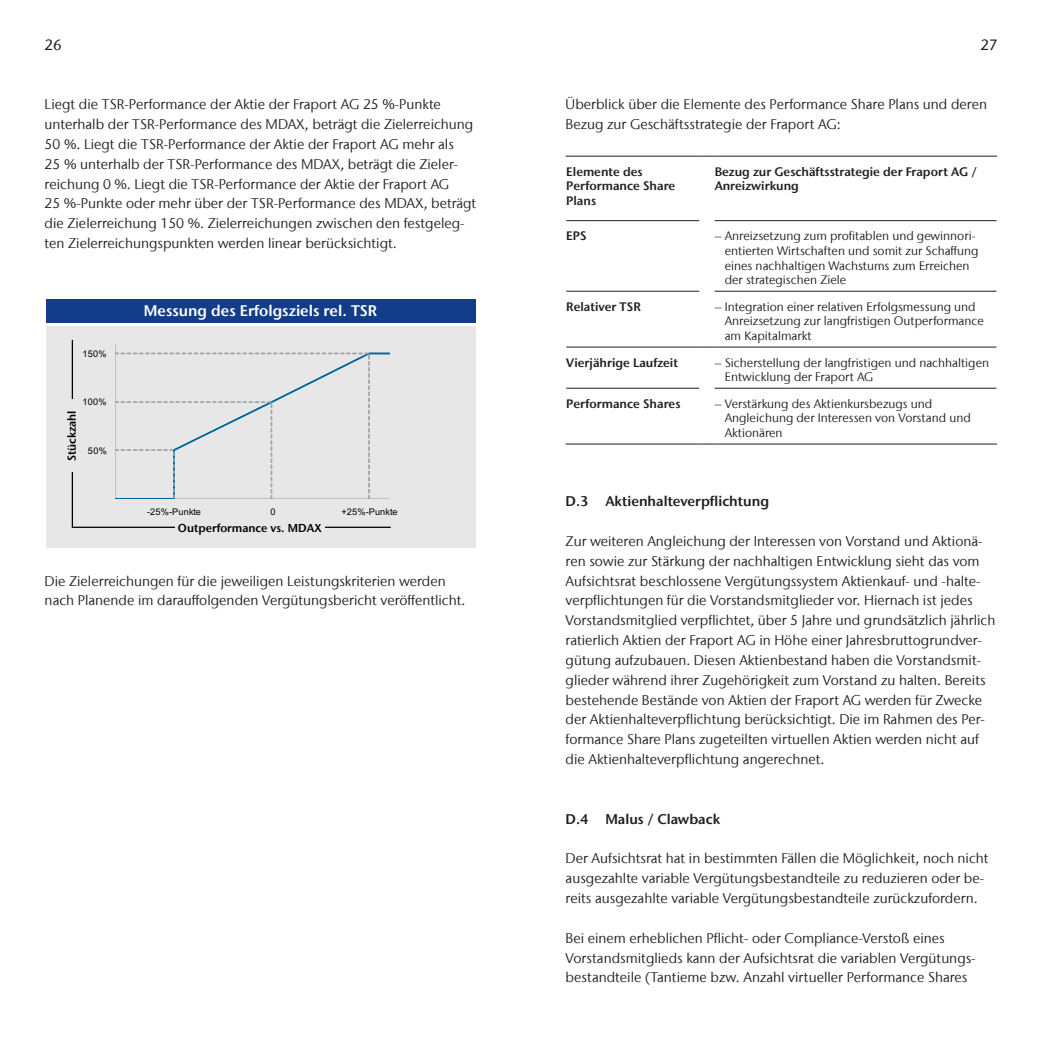
<style>
.page{position:relative;width:1042px;height:1042px;background:#fff}
.page>*{position:absolute;margin:0;border:0;box-sizing:border-box;transform-origin:0 0}
.t1{font:600 15.22px "Stone Sans Fraport II";color:#fff}
.t2{font:500 14.88px "Stone Sans Fraport II";color:#231f20}
.t3{font:14px/19.8px "Stone Sans Fraport II";color:#231f20}
.t4{font:600 14px "Stone Sans Fraport II";color:#231f20}
.t5{font:12.25px/14.7px "Stone Sans Fraport II";color:#231f20}
.t6{font:600 12.25px/14.7px "Stone Sans Fraport II";color:#231f20}
.t7{font:600 11.55px "Stone Sans Fraport II";color:#000}
.t8{font:9.1px "Arial";letter-spacing:.025em;color:#000}
</style>
<div class="page">
<div style="left:46px;top:327px;width:429px;height:221px;background:#e7e7e7"></div>
<hr style="left:72px;top:340px;width:1px;height:188px;background:#000">
<hr style="left:73px;top:527px;width:318px;height:1px;background:#000">
<div style="left:175px;top:515px;width:150px;height:26px;background:#e7e7e7"></div>
<div style="left:46px;top:299px;width:429px;height:24px;background:#133c89"></div>
<div style="left:61px;top:400px;width:23px;height:72px;background:#e7e7e7"></div>
<hr style="left:115px;top:344px;width:1px;height:154px;background:#bfbfbf">
<svg style="left:115px;top:352px;width:275px;height:147px"></svg>
<hr style="left:566px;top:156px;width:133px;height:1px;background:#231f20">
<svg style="left:699px;top:156px;width:15px;height:1px"></svg>
<hr style="left:714px;top:156px;width:283px;height:1px;background:#231f20">
<hr style="left:566px;top:220px;width:133px;height:1px;background:#231f20">
<hr style="left:715px;top:220px;width:281px;height:1px;background:#231f20">
<hr style="left:566px;top:291px;width:133px;height:1px;background:#231f20">
<hr style="left:715px;top:291px;width:281px;height:1px;background:#231f20">
<hr style="left:566px;top:347px;width:133px;height:1px;background:#231f20">
<svg style="left:699px;top:347px;width:15px;height:1px"></svg>
<svg style="left:699px;top:444px;width:15px;height:1px"></svg>
<hr style="left:714px;top:347px;width:282px;height:1px;background:#231f20">
<hr style="left:566px;top:388px;width:133px;height:1px;background:#231f20">
<hr style="left:566px;top:444px;width:133px;height:1px;background:#231f20">
<hr style="left:715px;top:388px;width:281px;height:1px;background:#231f20">
<hr style="left:714px;top:444px;width:283px;height:1px;background:#231f20">
<p class="t2" style="left:45px;top:35px;width:18px">26</p>
<p class="t2" style="left:980px;top:35px;width:18px">27</p>
<p class="t3" style="left:45px;top:94px;width:433px">Liegt die TSR-Performance der Aktie der Fraport AG 25 %-Punkte unterhalb der TSR-Performance des MDAX, beträgt die Zielerreichung 50 %. Liegt die TSR-Performance der Aktie der Fraport AG mehr als<br>25 % unterhalb der TSR-Performance des MDAX, beträgt die Zieler&shy;reichung 0 %. Liegt die TSR-Performance der Aktie der Fraport AG<br>25 %-Punkte oder mehr über der TSR-Performance des MDAX, beträgt die Zielerreichung 150 %. Zielerreichungen zwischen den festgeleg&shy;ten Zielerreichungspunkten werden linear berücksichtigt.</p>
<p class="t8" style="left:82px;top:347px;width:26px">150%</p>
<p class="t8" style="left:82px;top:396px;width:26px">100%</p>
<p class="t7" style="left:64px;top:461px;width:52px;rotate:-90deg">Stückzahl</p>
<p class="t8" style="left:88px;top:444px;width:20px">50%</p>
<p class="t1" style="left:144px;top:301px;width:235px">Messung des Erfolgsziels rel. TSR</p>
<p class="t8" style="left:147px;top:505px;width:55px">-25%-Punkte</p>
<p class="t8" style="left:271px;top:505px;width:7px">0</p>
<p class="t7" style="left:178px;top:520px;width:145px">Outperformance vs. MDAX</p>
<p class="t8" style="left:341px;top:505px;width:58px">+25%-Punkte</p>
<p class="t3" style="left:45px;top:570px;width:422px">Die Zielerreichungen für die jeweiligen Leistungskriterien werden nach Planende im darauffolgenden Vergütungsbericht veröffentlicht.</p>
<p class="t3" style="left:566px;top:94px;width:423px">Überblick über die Elemente des Performance Share Plans und deren<br>Bezug zur Geschäftsstrategie der Fraport AG:</p>
<p class="t6" style="left:566px;top:164px;width:111px">Elemente des<br>Performance Share<br>Plans</p>
<p class="t6" style="left:715px;top:164px;width:264px">Bezug zur Geschäftsstrategie der Fraport AG /<br>Anreizwirkung</p>
<p class="t6" style="left:566px;top:228px;width:22px">EPS</p>
<p class="t5" style="left:725px;top:228px;width:255px;text-indent:-10px">– Anreizsetzung zum profitablen und gewinnori&shy;entierten Wirtschaften und somit zur Schaffung eines nachhaltigen Wachstums zum Erreichen der strategischen Ziele</p>
<p class="t6" style="left:566px;top:299px;width:76px">Relativer TSR</p>
<p class="t5" style="left:725px;top:299px;width:261px;text-indent:-10px">– Integration einer relativen Erfolgsmessung und<br>Anreizsetzung zur langfristigen Outperformance am Kapitalmarkt</p>
<p class="t6" style="left:566px;top:355px;width:113px">Vierjährige Laufzeit</p>
<p class="t5" style="left:725px;top:355px;width:266px;text-indent:-10px">– Sicherstellung der langfristigen und nachhaltigen<br>Entwicklung der Fraport AG</p>
<p class="t6" style="left:566px;top:396px;width:116px">Performance Shares</p>
<p class="t5" style="left:725px;top:396px;width:248px;text-indent:-10px">– Verstärkung des Aktienkursbezugs und<br>Angleichung der Interessen von Vorstand und<br>Aktionären</p>
<p class="t4" style="left:566px;top:492px;width:205px">D.3 Aktienhalteverpflichtung</p>
<p class="t3" style="left:566px;top:531px;width:431px">Zur weiteren Angleichung der Interessen von Vorstand und Aktionä&shy;ren sowie zur Stärkung der nachhaltigen Entwicklung sieht das vom Aufsichtsrat beschlossene Vergütungssystem Aktienkauf- und -halte&shy;verpflichtungen für die Vorstandsmitglieder vor. Hiernach ist jedes Vorstandsmitglied verpflichtet, über 5 Jahre und grundsätzlich jährlich ratierlich Aktien der Fraport AG in Höhe einer Jahresbruttogrundver&shy;gütung aufzubauen. Diesen Aktienbestand haben die Vorstandsmit&shy;glieder während ihrer Zugehörigkeit zum Vorstand zu halten. Bereits bestehende Bestände von Aktien der Fraport AG werden für Zwecke der Aktienhalteverpflichtung berücksichtigt. Die im Rahmen des Per&shy;formance Share Plans zugeteilten virtuellen Aktien werden nicht auf die Aktienhalteverpflichtung angerechnet.</p>
<p class="t4" style="left:566px;top:810px;width:156px">D.4 Malus / Clawback</p>
<p class="t3" style="left:566px;top:848px;width:424px">Der Aufsichtsrat hat in bestimmten Fällen die Möglichkeit, noch nicht ausgezahlte variable Vergütungsbestandteile zu reduzieren oder be&shy;reits ausgezahlte variable Vergütungsbestandteile zurückzufordern.</p>
<p class="t3" style="left:566px;top:928px;width:411px">Bei einem erheblichen Pflicht- oder Compliance-Verstoß eines<br>Vorstandsmitglieds kann der Aufsichtsrat die variablen Vergütungs&shy;bestandteile (Tantieme bzw. Anzahl virtueller Performance Shares</p>
</div>
